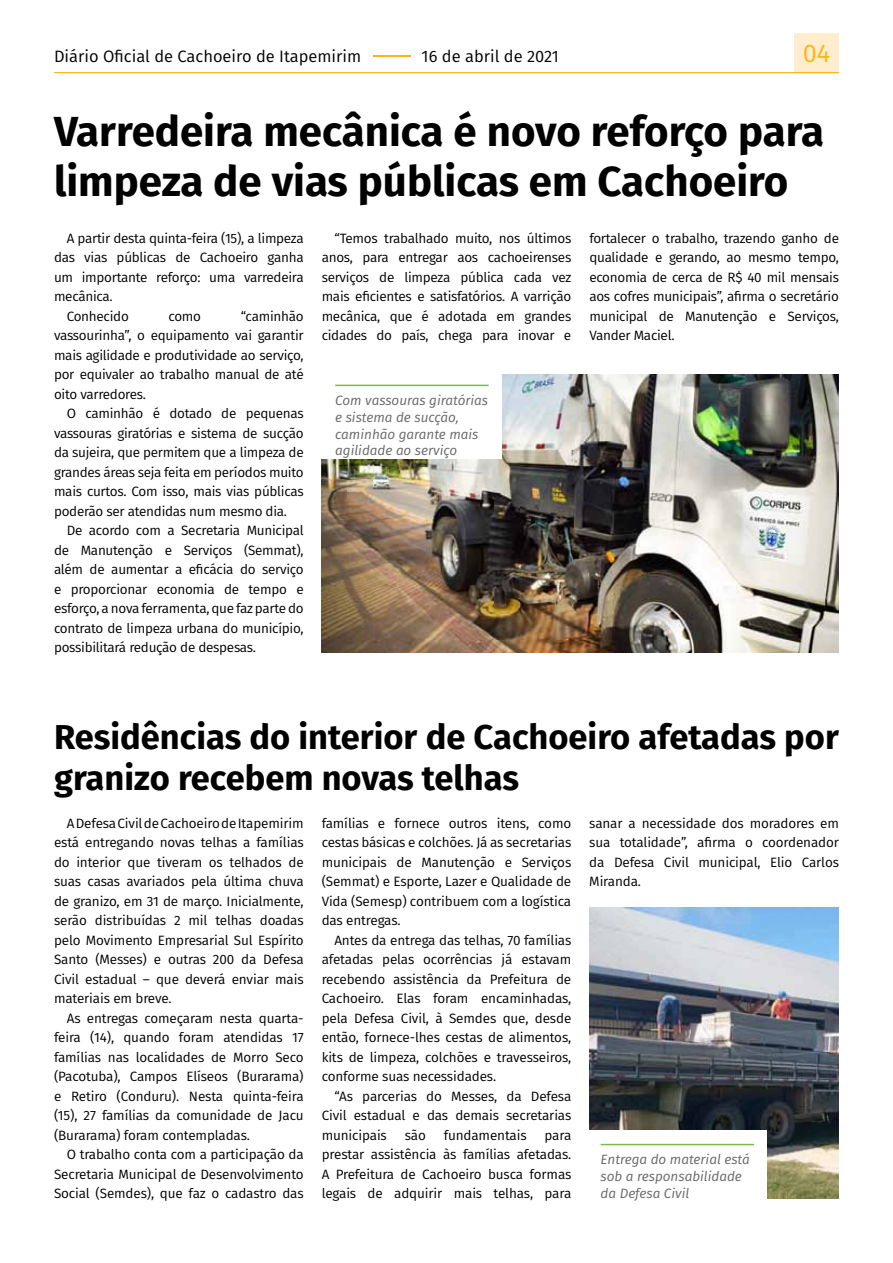
<style>
.page{position:relative;width:893px;height:1263px;background:#fff}
.page>*{position:absolute;margin:0;border:0;box-sizing:border-box;transform-origin:0 0}
.t1{font:700 42px/50.4px "Fira Sans";color:#000}
.t2{font:700 34.5px/41.4px "Fira Sans";color:#000}
.t3{font:25.5px "Fira Sans";color:#fcb515}
.t4{font:16.5px "Fira Sans";color:#000}
.t5{font:13.5px/19.5px "Fira Sans";letter-spacing:-.02em;color:#000;text-align:justify}
.t6{font:italic 13.5px/16.6px "Fira Sans";color:#666668}
.s1{color:#fcb515}
</style>
<div class="page">
<div style="left:794px;top:33px;width:45px;height:40px;background:#ffedce"></div>
<hr style="left:54px;top:72px;width:785px;height:1px;background:#fcb515">
<img style="left:589px;top:907px;width:250px;height:291px">
<div style="left:586px;top:1130px;width:181px;height:71px;background:#fff"></div>
<hr style="left:601px;top:1144px;width:153px;height:1px;background:#75c044">
<img style="left:322px;top:374px;width:517px;height:278px">
<div style="left:320px;top:371px;width:181px;height:88px;background:#fff"></div>
<hr style="left:335px;top:385px;width:154px;height:1px;background:#75c044">
<p class="t4" style="left:54px;top:43px;width:506px">Diário Oficial de Cachoeiro de Itapemirim <span class="s1">–</span>16 de abril de 2021</p>
<h3 class="t3" style="left:803px;top:34px;width:29px">04</h3>
<h1 class="t1" style="left:54px;top:103px;width:772px">Varredeira mecânica é novo reforço para limpeza de vias públicas em Cachoeiro</h1>
<p class="t5" style="left:67px;top:228px;width:238px">A partir desta quinta-feira (15), a limpeza</p>
<p class="t5" style="left:54px;top:248px;width:251px">das vias públicas de Cachoeiro ganha</p>
<p class="t5" style="left:54px;top:267px;width:251px">um importante reforço: uma varredeira</p>
<p class="t5" style="left:54px;top:287px;width:60px">mecânica.</p>
<p class="t5" style="left:67px;top:306px;width:64px">Conhecido</p>
<p class="t5" style="left:168px;top:306px;width:34px">como</p>
<p class="t5" style="left:322px;top:228px;width:251px;text-indent:13px">“Temos trabalhado muito, nos últimos anos, para entregar aos cachoeirenses serviços de limpeza pública cada vez mais eficientes e satisfatórios. A varrição mecânica, que é adotada em grandes cidades do país, chega para inovar e</p>
<p class="t5" style="left:589px;top:228px;width:251px">fortalecer o trabalho, trazendo ganho de qualidade e gerando, ao mesmo tempo, economia de cerca de R$ 40 mil mensais aos cofres municipais”, afirma o secretário municipal de Manutenção e Serviços, Vander Maciel.</p>
<p class="t5" style="left:54px;top:306px;width:251px;text-indent:187px">“caminhão vassourinha”, o equipamento vai garantir mais agilidade e produtividade ao serviço, por equivaler ao trabalho manual de até oito varredores.</p>
<p class="t5" style="left:54px;top:403px;width:251px;text-indent:13px">O caminhão é dotado de pequenas vassouras giratórias e sistema de sucção da sujeira, que permitem que a limpeza de grandes áreas seja feita em períodos muito mais curtos. Com isso, mais vias públicas poderão ser atendidas num mesmo dia.</p>
<p class="t5" style="left:54px;top:520px;width:251px;text-indent:13px">De acordo com a Secretaria Municipal de Manutenção e Serviços (Semmat), além de aumentar a eficácia do serviço e proporcionar economia de tempo e esforço, a nova ferramenta, que faz parte do contrato de limpeza urbana do município, possibilitará redução de despesas.</p>
<p class="t6" style="left:335px;top:392px;width:154px">Com vassouras giratórias e sistema de sucção, caminhão garante mais agilidade ao serviço</p>
<h2 class="t2" style="left:54px;top:713px;width:786px">Residências do interior de Cachoeiro afetadas por granizo recebem novas telhas</h2>
<p class="t5" style="left:54px;top:813px;width:251px;text-indent:13px">A Defesa Civil de Cachoeiro de Itapemirim está entregando novas telhas a famílias do interior que tiveram os telhados de suas casas avariados pela última chuva de granizo, em 31 de março. Inicialmente, serão distribuídas 2 mil telhas doadas pelo Movimento Empresarial Sul Espírito Santo (Messes) e outras 200 da Defesa Civil estadual – que deverá enviar mais materiais em breve.</p>
<p class="t5" style="left:54px;top:1008px;width:251px;text-indent:13px">As entregas começaram nesta quarta&shy;feira (14), quando foram atendidas 17 famílias nas localidades de Morro Seco (Pacotuba), Campos Elíseos (Burarama) e Retiro (Conduru). Nesta quinta-feira (15), 27 famílias da comunidade de Jacu (Burarama) foram contempladas.</p>
<p class="t5" style="left:54px;top:1144px;width:251px;text-indent:13px">O trabalho conta com a participação da Secretaria Municipal de Desenvolvimento Social (Semdes), que faz o cadastro das</p>
<p class="t5" style="left:322px;top:813px;width:251px">famílias e fornece outros itens, como cestas básicas e colchões. Já as secretarias municipais de Manutenção e Serviços (Semmat) e Esporte, Lazer e Qualidade de Vida (Semesp) contribuem com a logística das entregas.</p>
<p class="t5" style="left:322px;top:930px;width:251px;text-indent:13px">Antes da entrega das telhas, 70 famílias afetadas pelas ocorrências já estavam recebendo assistência da Prefeitura de Cachoeiro. Elas foram encaminhadas, pela Defesa Civil, à Semdes que, desde então, fornece-lhes cestas de alimentos, kits de limpeza, colchões e travesseiros, conforme suas necessidades.</p>
<p class="t5" style="left:322px;top:1086px;width:251px;text-indent:13px">“As parcerias do Messes, da Defesa Civil estadual e das demais secretarias municipais</p>
<p class="t5" style="left:589px;top:813px;width:251px">sanar a necessidade dos moradores em sua totalidade”, afirma o coordenador da Defesa Civil municipal, Elio Carlos Miranda.</p>
<p class="t5" style="left:405px;top:1125px;width:23px">são</p>
<p class="t5" style="left:444px;top:1125px;width:84px">fundamentais</p>
<p class="t5" style="left:322px;top:1125px;width:251px;text-indent:223px">para prestar assistência às famílias afetadas.<br>A Prefeitura de Cachoeiro busca formas legais de adquirir mais telhas, para</p>
<p class="t6" style="left:601px;top:1151px;width:151px">Entrega do material está sob a responsabilidade da Defesa Civil</p>
</div>
